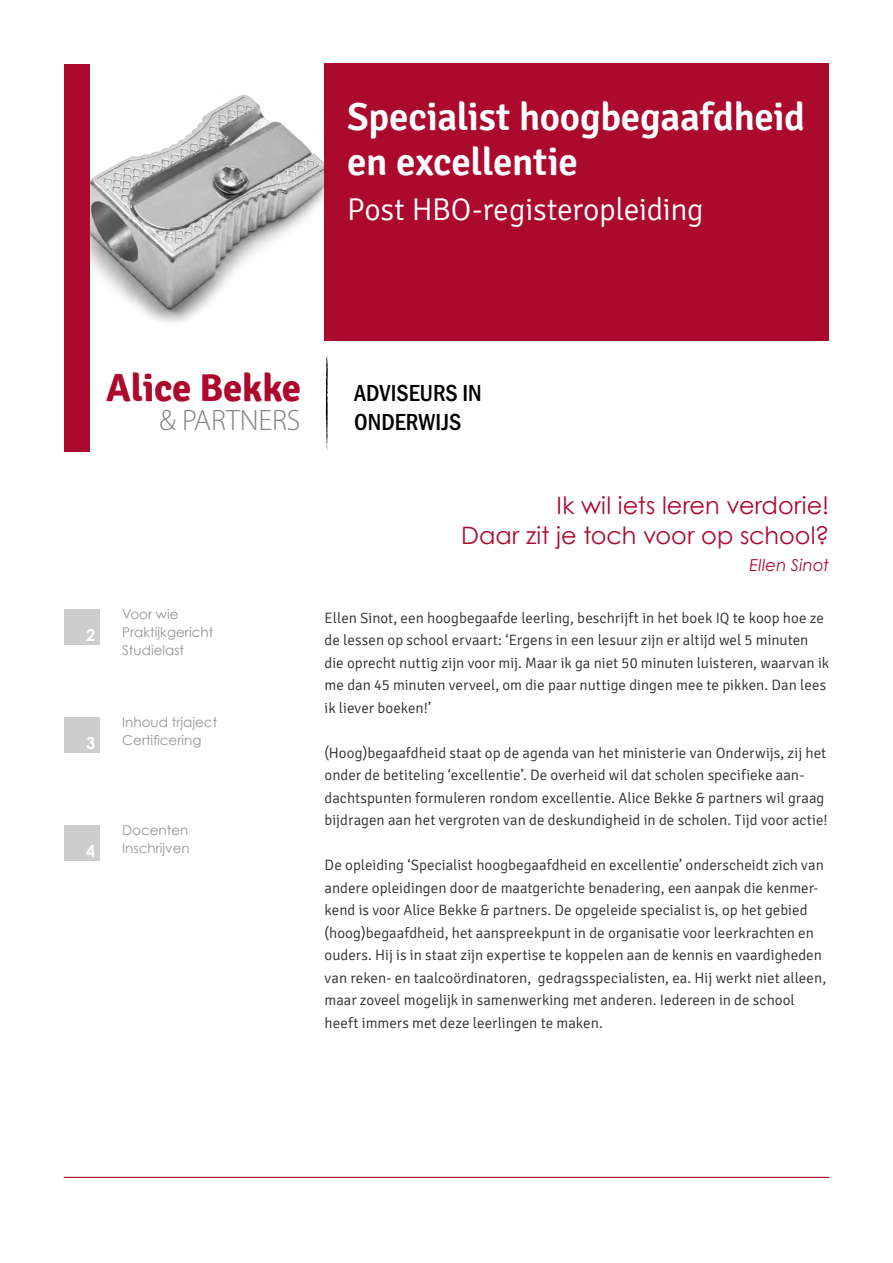
<style>
.page{position:relative;width:893px;height:1263px;background:#fff}
.page>*{position:absolute;margin:0;border:0;box-sizing:border-box;transform-origin:0 0}
.t1{font:600 39px/45px "Signika";letter-spacing:-.01em;color:#fff}
.t2{font:700 38.85px "Signika";letter-spacing:-.005em;color:#ac092e}
.t3{font:300 31.5px "Signika";letter-spacing:-.01em;color:#fff}
.t4{font:300 29.55px "Myriad Pro";letter-spacing:-.005em;color:#808387}
.t5{font:24px/30px "Century Gothic";color:#ac092e;text-align:right}
.t6{font:500 24px "Franklin Gothic URW Cond";color:#000}
.t7{font:italic 16.5px "Century Gothic";letter-spacing:.01em;color:#ac092e}
.t8{font:700 16.5px "Century Gothic";color:#fff}
.t9{font:300 15px/22.5px "Signika";color:#2d2c2d}
.t10{font:13.5px/18px "Century Gothic";color:#969596}
</style>
<div class="page">
<img style="left:89px;top:63px;width:281px;height:279px">
<div style="left:325px;top:64px;width:504px;height:277px;background:#ac092e"></div>
<div style="left:64px;top:64px;width:25px;height:387px;background:#ac092e"></div>
<svg style="left:326px;top:356px;width:2px;height:95px"></svg>
<div style="left:64px;top:609px;width:35px;height:35px;background:#cdcdcd"></div>
<div style="left:64px;top:717px;width:35px;height:35px;background:#cdcdcd"></div>
<div style="left:64px;top:825px;width:35px;height:35px;background:#cdcdcd"></div>
<hr style="left:64px;top:1177px;width:765px;height:1px;background:#ac092e">
<h1 class="t1" style="left:347px;top:95px;width:459px">Specialist hoogbegaafdheid en excellentie</h1>
<h3 class="t3" style="left:347px;top:192px;width:358px">Post HBO-registeropleiding</h3>
<h2 class="t2" style="left:106px;top:364px;width:197px">Alice Bekke</h2>
<h3 class="t6" style="left:354px;top:376px;width:129px">ADVISEURS IN</h3>
<h3 class="t4" style="left:159px;top:402px;width:143px">&amp; PARTNERS</h3>
<h3 class="t6" style="left:354px;top:405px;width:109px">ONDERWIJS</h3>
<p class="t8" style="left:86px;top:624px;width:11px">2</p>
<p class="t8" style="left:86px;top:733px;width:11px">3</p>
<p class="t10" style="left:122px;top:605px;width:93px">Voor wie<br>Praktijkgericht<br>Studielast</p>
<p class="t10" style="left:122px;top:713px;width:96px">Inhoud trjaject<br>Certificering</p>
<p class="t8" style="left:86px;top:841px;width:11px">4</p>
<p class="t10" style="left:122px;top:821px;width:69px">Docenten<br>Inschrijven</p>
<h3 class="t5" style="left:461px;top:490px;width:370px">Ik wil iets leren verdorie!<br>Daar zit je toch voor op school?</h3>
<p class="t7" style="left:749px;top:555px;width:81px">Ellen Sinot</p>
<p class="t9" style="left:325px;top:607px;width:506px">Ellen Sinot, een hoogbegaafde leerling, beschrijft in het boek IQ te koop hoe ze de lessen op school ervaart: ‘Ergens in een lesuur zijn er altijd wel 5 minuten die oprecht nuttig zijn voor mij. Maar ik ga niet 50 minuten luisteren, waarvan ik me dan 45 minuten verveel, om die paar nuttige dingen mee te pikken. Dan lees ik liever boeken!’</p>
<p class="t9" style="left:325px;top:742px;width:505px">(Hoog)begaafdheid staat op de agenda van het ministerie van Onderwijs, zij het onder de betiteling ‘excellentie’. De overheid wil dat scholen specifieke aan&shy;dachtspunten formuleren rondom excellentie. Alice Bekke &amp; partners wil graag bijdragen aan het vergroten van de deskundigheid in de scholen. Tijd voor actie!</p>
<p class="t9" style="left:325px;top:854px;width:503px">De opleiding ‘Specialist hoogbegaafdheid en excellentie’ onderscheidt zich van andere opleidingen door de maatgerichte benadering, een aanpak die kenmer&shy;kend is voor Alice Bekke &amp; partners. De opgeleide specialist is, op het gebied (hoog)begaafdheid, het aanspreekpunt in de organisatie voor leerkrachten en ouders. Hij is in staat zijn expertise te koppelen aan de kennis en vaardigheden van reken- en taalcoördinatoren, gedragsspecialisten, ea. Hij werkt niet alleen, maar zoveel mogelijk in samenwerking met anderen. Iedereen in de school heeft immers met deze leerlingen te maken.</p>
</div>
